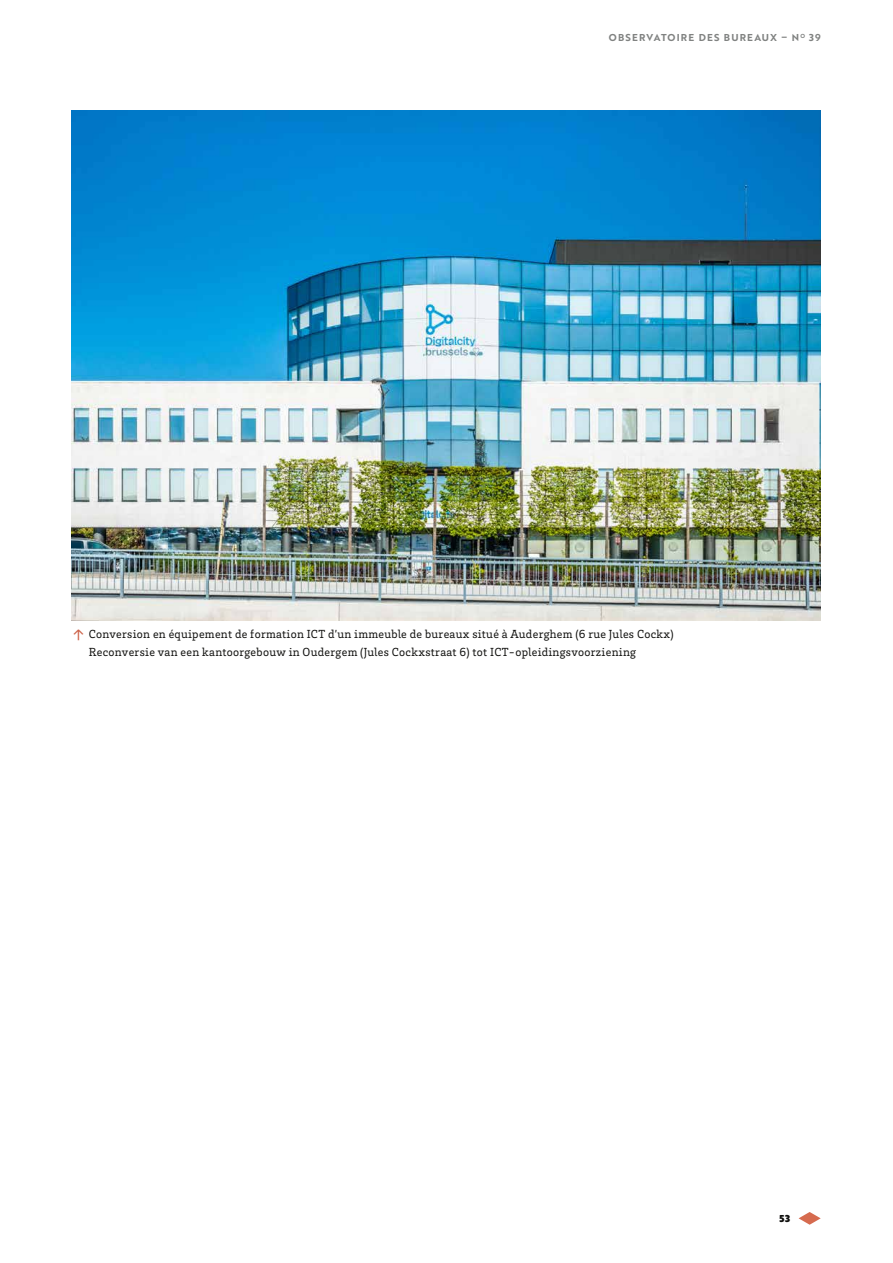
<style>
.page{position:relative;width:893px;height:1263px;background:#fff}
.page>*{position:absolute;margin:0;border:0;box-sizing:border-box;transform-origin:0 0}
.t1{font:12px/17.7px "Brix Slab";letter-spacing:.025em;color:#0f0f0d}
.t2{font:9.75px "Brother 1816 Bold";letter-spacing:.12em;color:#808281}
.t3{font:9.75px "Brother 1816 Black";color:#0f0f0d}
.s1{font-size:18px;color:#cc6147}
</style>
<div class="page">
<svg style="left:799px;top:1212px;width:22px;height:13px"></svg>
<img style="left:72px;top:111px;width:748px;height:510px">
<p class="t2" style="left:609px;top:30px;width:213px">OBSERVATOIRE DES BUREAUX – N<sup>O</sup> 39</p>
<p class="t1" style="left:89px;top:625px;width:586px;text-indent:-17px"><span class="s1">↑</span> Conversion en équipement de formation ICT d’un immeuble de bureaux situé à Auderghem (6 rue Jules Cockx)<br>Reconversie van een kantoorgebouw in Oudergem (Jules Cockxstraat 6) tot ICT-opleidingsvoorziening</p>
<p class="t3" style="left:779px;top:1211px;width:12px">53</p>
</div>
